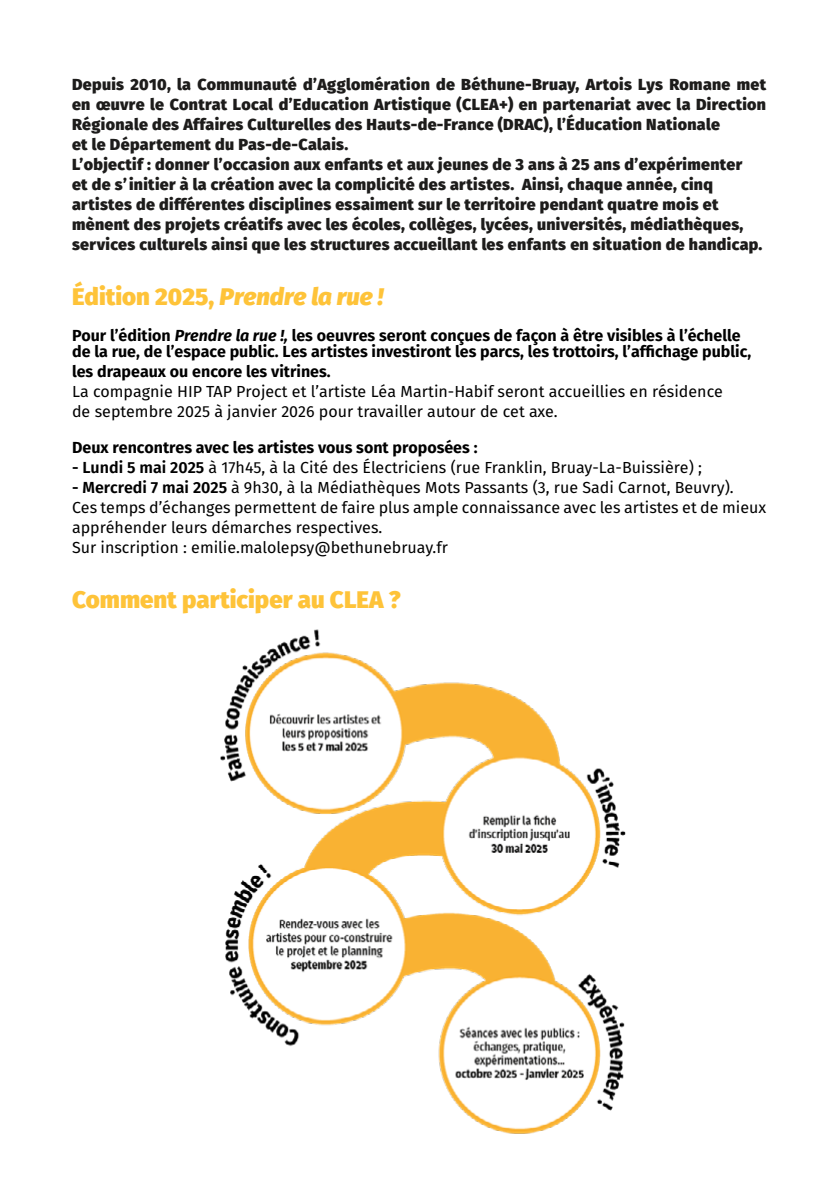
<style>
.page{position:relative;width:840px;height:1191px;background:#fff}
.page>*{position:absolute;margin:0;border:0;box-sizing:border-box;transform-origin:0 0}
.t1{font:italic 800 24px "Fira Sans";color:#fec339}
.t2{font:800 24px "Fira Sans";color:#fec339}
.t3{font:800 16px/20px "Fira Sans";letter-spacing:.02em;color:#1d1c1b}
.t4{font:16px/20px "Fira Sans";color:#000}
.t5{font:700 16px/16px "Fira Sans";color:#000}
.s1{font-style:normal}
.s2{font-style:italic}
.s3{font-weight:600}
</style>
<div class="page">
<img style="left:220px;top:629px;width:406px;height:505px">
<p class="t3" style="left:72px;top:73px;width:695px">Depuis 2010, la Communauté d’Agglomération de Béthune-Bruay, Artois Lys Romane met en œuvre le Contrat Local d’Education Artistique (CLEA+) en partenariat avec la Direction Régionale des Affaires Culturelles des Hauts-de-France (DRAC), l’Éducation Nationale<br>et le Département du Pas-de-Calais.<br>L’objectif : donner l’occasion aux enfants et aux jeunes de 3 ans à 25 ans d’expérimenter<br>et de s’initier à la création avec la complicité des artistes. Ainsi, chaque année, cinq artistes de différentes disciplines essaiment sur le territoire pendant quatre mois et mènent des projets créatifs avec les écoles, collèges, lycées, universités, médiathèques, services culturels ainsi que les structures accueillant les enfants en situation de handicap.</p>
<h1 class="t1" style="left:72px;top:275px;width:312px"><span class="s1">Édition 2025,</span> Prendre la rue !</h1>
<p class="t5" style="left:72px;top:326px;width:680px">Pour l’édition <span class="s2">Prendre la rue !,</span> les oeuvres seront conçues de façon à être visibles à l’échelle de la rue, de l’espace public. Les artistes investiront les parcs, les trottoirs, l’affichage public,</p>
<p class="t5" style="left:72px;top:362px;width:260px">les drapeaux ou encore les vitrines.</p>
<p class="t4" style="left:72px;top:381px;width:652px">La compagnie HIP TAP Project et l’artiste Léa Martin-Habif seront accueillies en résidence de septembre 2025 à janvier 2026 pour travailler autour de cet axe.</p>
<p class="t5" style="left:72px;top:438px;width:407px">Deux rencontres avec les artistes vous sont proposées :</p>
<p class="t4" style="left:72px;top:457px;width:631px"><span class="s3">- Lundi 5 mai 2025</span> à 17h45, à la Cité des Électriciens (rue Franklin, Bruay-La-Buissière) ;</p>
<p class="t4" style="left:72px;top:477px;width:695px"><span class="s3">- Mercredi 7 mai 2025</span> à 9h30, à la Médiathèques Mots Passants (3, rue Sadi Carnot, Beuvry).<br>Ces temps d’échanges permettent de faire plus ample connaissance avec les artistes et de mieux appréhender leurs démarches respectives.<br>Sur inscription : emilie.malolepsy@bethunebruay.fr</p>
<h1 class="t2" style="left:72px;top:578px;width:330px">Comment participer au CLEA ?</h1>
</div>
